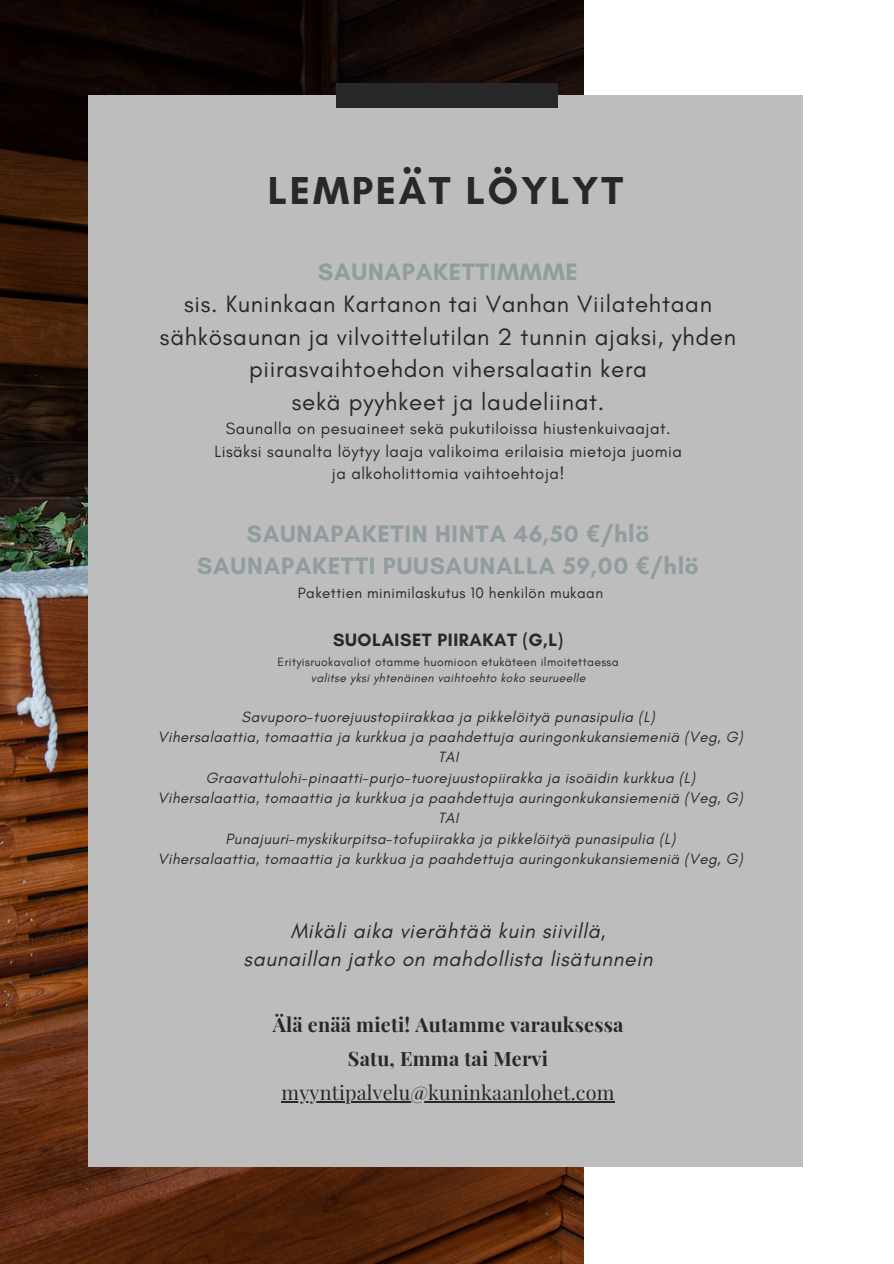
<style>
.page{position:relative;width:894px;height:1264px;background:#fff}
.page>*{position:absolute;margin:0;border:0;box-sizing:border-box;transform-origin:0 0}
.t1{font:700 39.75px "Glacial Indifference";letter-spacing:.065em;color:#282828}
.t2{font:24.15px/32.5px "Glacial Indifference";letter-spacing:.03em;color:#282828;text-align:center}
.t3{font:700 24.15px/32.5px "Glacial Indifference";letter-spacing:.03em;color:#8f9d9f;text-align:center}
.t4{font:italic 21.15px/28.5px "Glacial Indifference";letter-spacing:.03em;color:#282828;text-align:center}
.t5{font:700 19.8px/33.8px "Playfair Display";letter-spacing:.01em;color:#282828;text-align:center}
.t6{font:19.8px "Playfair Display";letter-spacing:.01em;color:#282828}
.t7{font:700 18.15px "Glacial Indifference";letter-spacing:.03em;color:#282828}
.t8{font:16.65px/22.4px "Glacial Indifference";letter-spacing:.03em;color:#282828;text-align:center}
.t9{font:italic 15.15px/20.2px "Glacial Indifference";letter-spacing:.03em;color:#282828;text-align:center}
.t10{font:15.15px "Glacial Indifference";letter-spacing:.03em;color:#282828}
.t11{font:12.15px "Glacial Indifference";letter-spacing:.03em;color:#282828}
.t12{font:italic 12.15px "Glacial Indifference";letter-spacing:.03em;color:#282828}
.s1{font-weight:700;color:#8f9d9f}
.s2{font-family:"Noto Sans"}
</style>
<div class="page">
<img style="left:0;top:0;width:583px;height:1263px">
<div style="left:88px;top:96px;width:714px;height:1071px;background:#bdbdbd"></div>
<hr style="left:281px;top:1101px;width:333px;height:1px;background:#282828">
<div style="left:336px;top:83px;width:222px;height:25px;background:#282828"></div>
<h1 class="t1" style="left:268px;top:166px;width:356px">LEMPEÄT LÖYLYT</h1>
<h2 class="t2" style="left:160px;top:255px;width:577px"><span class="s1">SAUNAPAKETTIMMME<br></span>sis. Kuninkaan Kartanon tai Vanhan Viilatehtaan sähkösaunan ja vilvoittelutilan 2 tunnin ajaksi, yhden piirasvaihtoehdon vihersalaatin kera<br>sekä pyyhkeet ja laudeliinat.</h2>
<h2 class="t8" style="left:214px;top:417px;width:469px">Saunalla on pesuaineet sekä pukutiloissa hiustenkuivaajat.<br>Lisäksi saunalta löytyy laaja valikoima erilaisia mietoja juomia ja alkoholittomia vaihtoehtoja!</h2>
<h4 class="t3" style="left:197px;top:517px;width:503px">SAUNAPAKETIN HINTA 46,50 <span class="s2">€</span>/hlö<br>SAUNAPAKETTI PUUSAUNALLA 59,00 <span class="s2">€</span>/hlö</h4>
<h4 class="t10" style="left:298px;top:583px;width:307px">Pakettien minimilaskutus 10 henkilön mukaan</h4>
<p class="t7" style="left:333px;top:629px;width:231px">SUOLAISET PIIRAKAT (G,L)</p>
<p class="t11" style="left:277px;top:654px;width:342px">Erityisruokavaliot otamme huomioon etukäteen ilmoitettaessa</p>
<p class="t12" style="left:311px;top:670px;width:276px">valitse yksi yhtenäinen vaihtoehto koko seurueelle</p>
<h4 class="t9" style="left:158px;top:706px;width:586px">Savuporo-tuorejuustopiirakkaa ja pikkelöityä punasipulia (L)<br>Vihersalaattia, tomaattia ja kurkkua ja paahdettuja auringonkukansiemeniä (Veg, G)<br>TAI<br>Graavattulohi-pinaatti-purjo-tuorejuustopiirakka ja isoäidin kurkkua (L)<br>Vihersalaattia, tomaattia ja kurkkua ja paahdettuja auringonkukansiemeniä (Veg, G)<br>TAI<br>Punajuuri-myskikurpitsa-tofupiirakka ja pikkelöityä punasipulia (L)<br>Vihersalaattia, tomaattia ja kurkkua ja paahdettuja auringonkukansiemeniä (Veg, G)</h4>
<h3 class="t4" style="left:243px;top:916px;width:410px">Mikäli aika vierähtää kuin siivillä, saunaillan jatko on mahdollista lisätunnein</h3>
<h3 class="t5" style="left:273px;top:1007px;width:352px">Älä enää mieti! Autamme varauksessa<br>Satu, Emma tai Mervi</h3>
<h3 class="t6" style="left:281px;top:1078px;width:334px">myyntipalvelu@kuninkaanlohet.com</h3>
</div>
